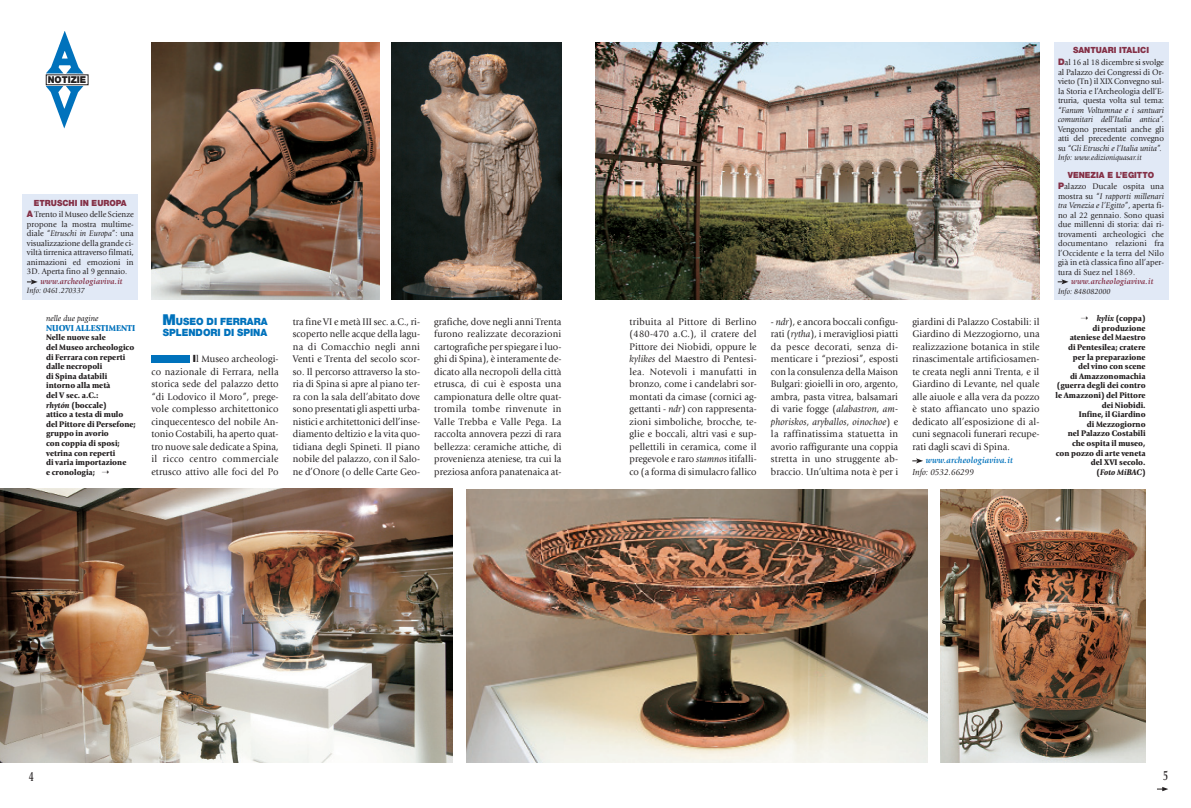
<style>
.page{position:relative;width:1191px;height:808px;background:#fff}
.page>*{position:absolute;margin:0;border:0;box-sizing:border-box;transform-origin:0 0}
.t1{font:700 14px "Giovanni";color:#231f20;scale:.65 1}
.testo_base{font:10px/12.5px "Giovanni Std";letter-spacing:.005em;color:#231f20;text-align:justify;scale:.95 1}
.titolo_notizie_rivis{font:900 10px/11px "Helvetica Neue LT Std";color:#0072bc;scale:.95 1}
.t2{font:900 9.5px "Helvetica Neue LT Std";color:#231f20;scale:.95 1}
.t3{font:italic 700 9px "Giovanni Std";letter-spacing:.02em;color:#0072bc;scale:.95 1}
.dida{font:900 9px "Giovanni Std";color:#0072bc;scale:.95 1}
.informazioni_mail{font:italic 9px "Giovanni Std";color:#231f20;scale:.95 1}
.trafiletto{font:8.5px/9.5px "Giovanni Std";color:#231f20;text-align:justify;scale:.95 1}
.dida-2{font:900 8.5px/9.6px "Giovanni Std";color:#231f20;scale:.95 1}
.trafiletto_titolo{font:900 8.5px "Helvetica Neue LT Std";color:#843046;scale:.95 1}
.t4{font:italic 700 8.5px "Giovanni Std";letter-spacing:.02em;color:#843046;scale:.95 1}
.dida_indicazioni{font:italic 8.5px "Giovanni Std";color:#231f20;scale:.95 1}
.trafiletto_info{font:italic 8px "Giovanni Std";color:#231f20;scale:.95 1}
.s1{font-family:"Helvetica Neue LT Std";font-weight:900;font-size:9px;color:#843046}
.s2{font-style:italic}
.s3{font-size:15px}
.s4{font-family:"Helvetica Neue LT Std";font-weight:900}
</style>
<div class="page">
<svg style="left:1157px;top:787px;width:11px;height:4px"></svg>
<img style="left:151px;top:43px;width:229px;height:257px">
<img style="left:595px;top:43px;width:444px;height:257px">
<div style="left:151px;top:355px;width:39px;height:7px;background:#0072bc"></div>
<img style="left:466px;top:489px;width:461px;height:274px">
<img style="left:0;top:489px;width:452px;height:274px">
<img style="left:940px;top:489px;width:205px;height:274px">
<img style="left:391px;top:43px;width:170px;height:257px">
<img style="left:46px;top:31px;width:39px;height:98px">
<div style="left:46px;top:75px;width:42px;height:10px;border:1px solid #231f20"></div>
<svg style="left:912px;top:458px;width:11px;height:5px"></svg>
<div style="left:1053px;top:43px;width:115px;height:257px;background:#e1e9f6"></div>
<svg style="left:1057px;top:279px;width:11px;height:5px"></svg>
<div style="left:23px;top:195px;width:115px;height:105px;background:#e1e9f6"></div>
<svg style="left:27px;top:279px;width:11px;height:5px"></svg>
<p class="t2" style="left:48px;top:74px;width:42px">NOTIZIE</p>
<p class="trafiletto_titolo" style="left:34px;top:198px;width:99px">ETRUSCHI IN EUROPA</p>
<p class="trafiletto" style="left:27px;top:210px;width:114px"><span class="s1">A</span> Trento il Museo delle Scienze propone la mostra multime&shy;diale “<span class="s2">Etruschi in Europa</span>”: una visualizzazione della grande ci&shy;viltà tirrenica attraverso filmati, animazioni ed emozioni in 3D. Aperta fino al 9 gennaio.</p>
<p class="trafiletto_info" style="left:27px;top:286px;width:62px">Info: 0461.270337</p>
<p class="t4" style="left:40px;top:276px;width:88px">www.archeologiaviva.it</p>
<p class="dida_indicazioni" style="left:46px;top:314px;width:56px">nelle due pagine</p>
<p class="dida" style="left:46px;top:322px;width:95px">NUOVI ALLESTIMENTI</p>
<p class="dida-2" style="left:46px;top:333px;width:94px">Nelle nuove sale<br>del Museo archeologico di Ferrara con reperti dalle necropoli<br>di Spina databili intorno alla metà<br>del V sec. a.C.:</p>
<p class="dida-2" style="left:46px;top:400px;width:96px"><span class="s2">rhytón</span> (boccale)<br>attico a testa di mulo del Pittore di Persefone; gruppo in avorio<br>con coppia di sposi; vetrina con reperti<br>di varia importazione<br>e cronologia; ➝</p>
<p class="titolo_notizie_rivis" style="left:162px;top:315px;width:112px"><span class="s3">M</span>USEO DI FERRARA<br>SPLENDORI DI SPINA</p>
<p class="testo_base" style="left:151px;top:353px;width:135px;text-indent:41px"><span class="s4">I</span>l Museo archeologi&shy;co nazionale di Ferrara, nella storica sede del palazzo detto “di Lodovico il Moro”, prege&shy;vole complesso architettonico cinquecentesco del nobile An&shy;tonio Costabili, ha aperto quat&shy;tro nuove sale dedicate a Spina, il ricco centro commerciale etrusco attivo alle foci del Po</p>
<p class="testo_base" style="left:293px;top:315px;width:135px">tra fine VI e metà III sec. a.C., ri&shy;scoperto nelle acque della lagu&shy;na di Comacchio negli anni Venti e Trenta del secolo scor&shy;so. Il percorso attraverso la sto&shy;ria di Spina si apre al piano ter&shy;ra con la sala dell’abitato dove sono presentati gli aspetti urba&shy;nistici e architettonici dell’inse&shy;diamento deltizio e la vita quo&shy;tidiana degli Spineti. Il piano nobile del palazzo, con il Salo&shy;ne d’Onore (o delle Carte Geo-</p>
<p class="testo_base" style="left:434px;top:315px;width:135px">grafiche, dove negli anni Trenta furono realizzate decorazioni cartografiche per spiegare i luo&shy;ghi di Spina), è interamente de&shy;dicato alla necropoli della città etrusca, di cui è esposta una campionatura delle oltre quat&shy;tromila tombe rinvenute in Valle Trebba e Valle Pega. La raccolta annovera pezzi di rara bellezza: ceramiche attiche, di provenienza ateniese, tra cui la preziosa anfora panatenaica at-</p>
<p class="testo_base" style="left:629px;top:315px;width:135px">tribuita al Pittore di Berlino (480-470 a.C.), il cratere del Pittore dei Niobidi, oppure le <span class="s2">kylikes</span> del Maestro di Pentesi&shy;lea. Notevoli i manufatti in bronzo, come i candelabri sor&shy;montati da cimase (cornici ag&shy;gettanti - <span class="s2">ndr</span>) con rappresenta&shy;zioni simboliche, brocche, te&shy;glie e boccali, altri vasi e sup&shy;pellettili in ceramica, come il pregevole e raro <span class="s2">stamnos</span> itifalli&shy;co (a forma di simulacro fallico</p>
<p class="testo_base" style="left:771px;top:315px;width:135px">- <span class="s2">ndr</span>), e ancora boccali configu&shy;rati (<span class="s2">rytha</span>), i meravigliosi piatti da pesce decorati, senza di&shy;menticare i “preziosi”, esposti con la consulenza della Maison Bulgari: gioielli in oro, argento, ambra, pasta vitrea, balsamari di varie fogge (<span class="s2">alabastron</span>, <span class="s2">am&shy;phoriskos</span>, <span class="s2">aryballos</span>, <span class="s2">oinochoe</span>) e la raffinatissima statuetta in avorio raffigurante una coppia stretta in uno struggente ab&shy;braccio. Un’ultima nota è per i</p>
<p class="testo_base" style="left:912px;top:315px;width:135px">giardini di Palazzo Costabili: il Giardino di Mezzogiorno, una realizzazione botanica in stile rinascimentale artificiosamen&shy;te creata negli anni Trenta, e il Giardino di Levante, nel quale alle aiuole e alla vera da pozzo è stato affiancato uno spazio dedicato all’esposizione di al&shy;cuni segnacoli funerari recupe&shy;rati dagli scavi di Spina.</p>
<p class="t3" style="left:925px;top:455px;width:93px">www.archeologiaviva.it</p>
<p class="informazioni_mail" style="left:912px;top:467px;width:66px">Info: 0532.66299</p>
<p class="trafiletto_titolo" style="left:1073px;top:44px;width:81px">SANTUARI ITALICI</p>
<p class="trafiletto" style="left:1058px;top:58px;width:113px"><span class="s1">D</span>al 16 al 18 dicembre si svolge al Palazzo dei Congressi di Or&shy;vieto (Tn) il XIX Convegno sul&shy;la Storia e l’Archeologia dell’E&shy;truria, questa volta sul tema: “<span class="s2">Fanum Voltumnae e i santuari comunitari dell’Italia antica</span>”.<br>Vengono presentati anche gli atti del precedente convegno su “<span class="s2">Gli Etruschi e l’Italia unita</span>”.</p>
<p class="trafiletto_info" style="left:1058px;top:153px;width:90px">Info: www.edizioniquasar.it</p>
<p class="trafiletto_titolo" style="left:1067px;top:169px;width:92px">VENEZIA E L’EGITTO</p>
<p class="trafiletto" style="left:1058px;top:182px;width:113px"><span class="s1">P</span>alazzo Ducale ospita una mostra su “<span class="s2">I rapporti millenari tra Venezia e l’Egitto</span>”, aperta fi&shy;no al 22 gennaio. Sono quasi due millenni di storia: dai ri&shy;trovamenti archeologici che documentano relazioni fra l’Occidente e la terra del Nilo già in età classica fino all’aper&shy;tura di Suez nel 1869.</p>
<p class="trafiletto_info" style="left:1058px;top:287px;width:57px">Info: 848082000</p>
<p class="t4" style="left:1071px;top:276px;width:88px">www.archeologiaviva.it</p>
<p class="dida-2" style="left:1055px;top:313px;width:96px;text-align:right">➝ <span class="s2">kylix</span> (coppa)<br>di produzione<br>ateniese del Maestro<br>di Pentesilea; cratere per la preparazione<br>del vino con scene<br>di Amazzonomachia (guerra degli dei contro le Amazzoni) del Pittore dei Niobidi.<br>Infine, il Giardino<br>di Mezzogiorno<br>nel Palazzo Costabili che ospita il museo,<br>con pozzo di arte veneta del XVI secolo.<br>(<span class="s2">Foto MiBAC</span>)</p>
<p class="t1" style="left:29px;top:768px;width:9px">4</p>
<p class="t1" style="left:1163px;top:768px;width:9px">5</p>
</div>
